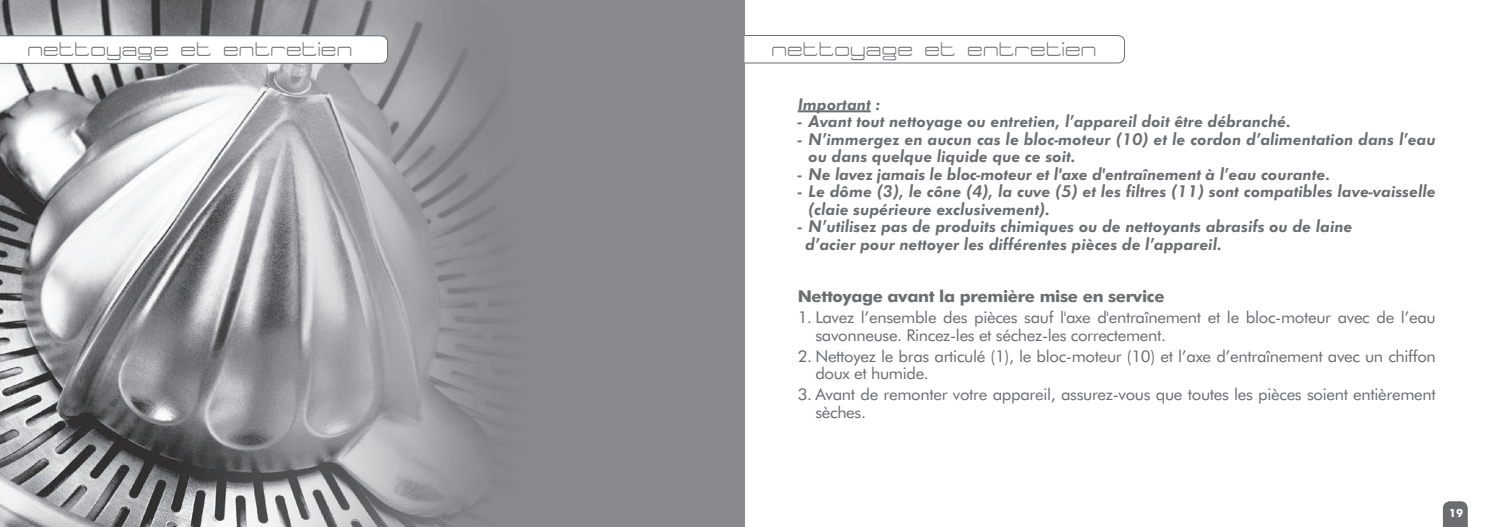
<style>
.page{position:relative;width:1489px;height:527px;background:#fff}
.page>*{position:absolute;margin:0;border:0;box-sizing:border-box;transform-origin:0 0}
.t1{font:22.5px "Tidy Curve TV";color:#6c6d70}
.t2{font:italic 600 17.5px/17.5px "Futura T";color:#6c6d70;scale:1.05 1}
.t3{font:16.25px/17.5px "Futura BT";letter-spacing:-.02em;color:#6c6d70}
.t4{font:700 16.25px "Futura BT";letter-spacing:-.02em;color:#6c6d70}
.t5{font:700 11.25px "Futura BT";color:#fff}
</style>
<div class="page">
<svg style="left:1442px;top:501px;width:25px;height:25px"></svg>
<img style="left:0;top:0;width:744px;height:526px">
<svg style="left:0;top:35px;width:388px;height:29px"></svg>
<svg style="left:730px;top:34px;width:395px;height:30px"></svg>
<hr style="left:797px;top:110px;width:73px;height:2px;background:#6c6d70">
<p class="t1" style="left:28px;top:38px;width:326px">nettoyage et entretien</p>
<p class="t1" style="left:772px;top:38px;width:326px">nettoyage et entretien</p>
<p class="t2" style="left:797px;top:94px;width:80px">Important :</p>
<p class="t2" style="left:797px;top:112px;width:471px">- Avant tout nettoyage ou entretien, l’appareil doit être débranché.</p>
<p class="t2" style="left:808px;top:129px;width:599px;text-indent:-11px">- N’immergez en aucun cas le bloc-moteur (10) et le cordon d’alimentation dans l’eau ou dans quelque liquide que ce soit.</p>
<p class="t2" style="left:797px;top:164px;width:509px">- Ne lavez jamais le bloc-moteur et l'axe d'entraînement à l’eau courante.</p>
<p class="t2" style="left:808px;top:182px;width:599px;text-indent:-11px">- Le dôme (3), le cône (4), la cuve (5) et les filtres (11) sont compatibles lave-vaisselle (claie supérieure exclusivement).</p>
<p class="t2" style="left:805px;top:217px;width:522px;text-indent:-8px">- N’utilisez pas de produits chimiques ou de nettoyants abrasifs ou de laine d’acier pour nettoyer les différentes pièces de l’appareil.</p>
<p class="t4" style="left:797px;top:286px;width:368px">Nettoyage avant la première mise en service</p>
<p class="t3" style="left:815px;top:308px;width:622px;text-indent:-18px">1. Lavez l’ensemble des pièces sauf l'axe d'entraînement et le bloc-moteur avec de l’eau savonneuse. Rincez-les et séchez-les correctement.</p>
<p class="t3" style="left:815px;top:347px;width:622px;text-indent:-18px">2. Nettoyez le bras articulé (1), le bloc-moteur (10) et l’axe d’entraînement avec un chiffon doux et humide.</p>
<p class="t3" style="left:815px;top:385px;width:622px;text-indent:-18px">3. Avant de remonter votre appareil, assurez-vous que toutes les pièces soient entièrement sèches.</p>
<p class="t5" style="left:1448px;top:505px;width:16px">19</p>
</div>
